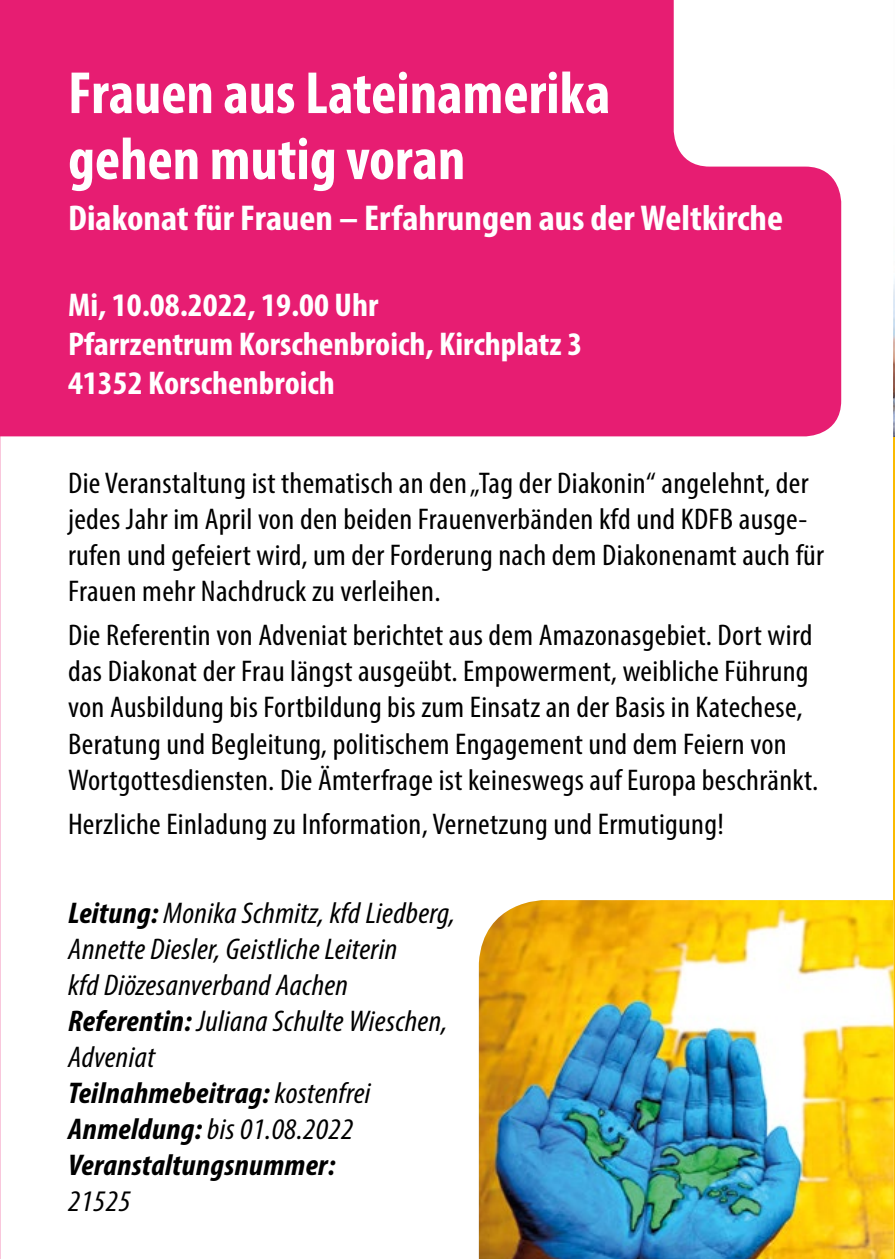
<style>
.page{position:relative;width:895px;height:1259px;background:#fff}
.page>*{position:absolute;margin:0;border:0;box-sizing:border-box;transform-origin:0 0}
.t1{font:700 condensed 60px/66px "Myriad Pro";color:#fff}
.t2{font:700 condensed 36px "Myriad Pro";color:#fff;scale:1.06 1}
.t3{font:700 condensed 33px/39px "Myriad Pro";color:#fff;scale:1.06 1}
.t4{font:condensed 30px/36px "Myriad Pro";letter-spacing:.01em;color:#000;scale:1.06 1}
.t5{font:italic condensed 30px/36px "Myriad Pro";letter-spacing:.01em;color:#000;scale:1.06 1}
.s1{font-weight:700}
</style>
<div class="page">
<hr style="left:893px;top:0;width:1px;height:1259px;background:#fbba00">
<img style="left:893px;top:0;width:1px;height:436px">
<img style="left:479px;top:900px;width:414px;height:359px">
<svg style="left:0;top:0;width:841px;height:436px;background:#e82e7c"></svg>
<h1 class="t1" style="left:68px;top:59px;width:544px">Frauen aus Lateinamerika gehen mutig voran</h1>
<p class="t2" style="left:68px;top:195px;width:676px">Diakonat für Frauen – Erfahrungen aus der Weltkirche</p>
<p class="t3" style="left:68px;top:285px;width:486px">Mi, 10.08.2022, 19.00 Uhr<br>Pfarrzentrum Korschenbroich, Kirchplatz 3<br>41352 Korschenbroich</p>
<p class="t4" style="left:68px;top:464px;width:714px">Die Veranstaltung ist thematisch an den „Tag der Diakonin“ angelehnt, der jedes Jahr im April von den beiden Frauenverbänden kfd und KDFB ausge&shy;rufen und gefeiert wird, um der Forderung nach dem Diakonenamt auch für Frauen mehr Nachdruck zu verleihen.</p>
<p class="t4" style="left:68px;top:617px;width:709px">Die Referentin von Adveniat berichtet aus dem Amazonasgebiet. Dort wird das Diakonat der Frau längst ausgeübt. Empowerment, weibliche Führung von Ausbildung bis Fortbildung bis zum Einsatz an der Basis in Katechese, Beratung und Begleitung, politischem Engagement und dem Feiern von Wortgottesdiensten. Die Ämterfrage ist keineswegs auf Europa beschränkt.</p>
<p class="t4" style="left:68px;top:805px;width:620px">Herzliche Einladung zu Information, Vernetzung und Ermutigung!</p>
<p class="t5" style="left:68px;top:894px;width:366px"><span class="s1">Leitung:</span> Monika Schmitz, kfd Liedberg,<br>Annette Diesler, Geistliche Leiterin<br>kfd Diözesanverband Aachen<br><span class="s1">Referentin:</span> Juliana Schulte Wieschen,<br>Adveniat<br><span class="s1">Teilnahmebeitrag:</span> kostenfrei<br><span class="s1">Anmeldung:</span> bis 01.08.2022<br><span class="s1">Veranstaltungsnummer:</span></p>
<p class="t5" style="left:68px;top:1183px;width:61px">21525</p>
</div>
